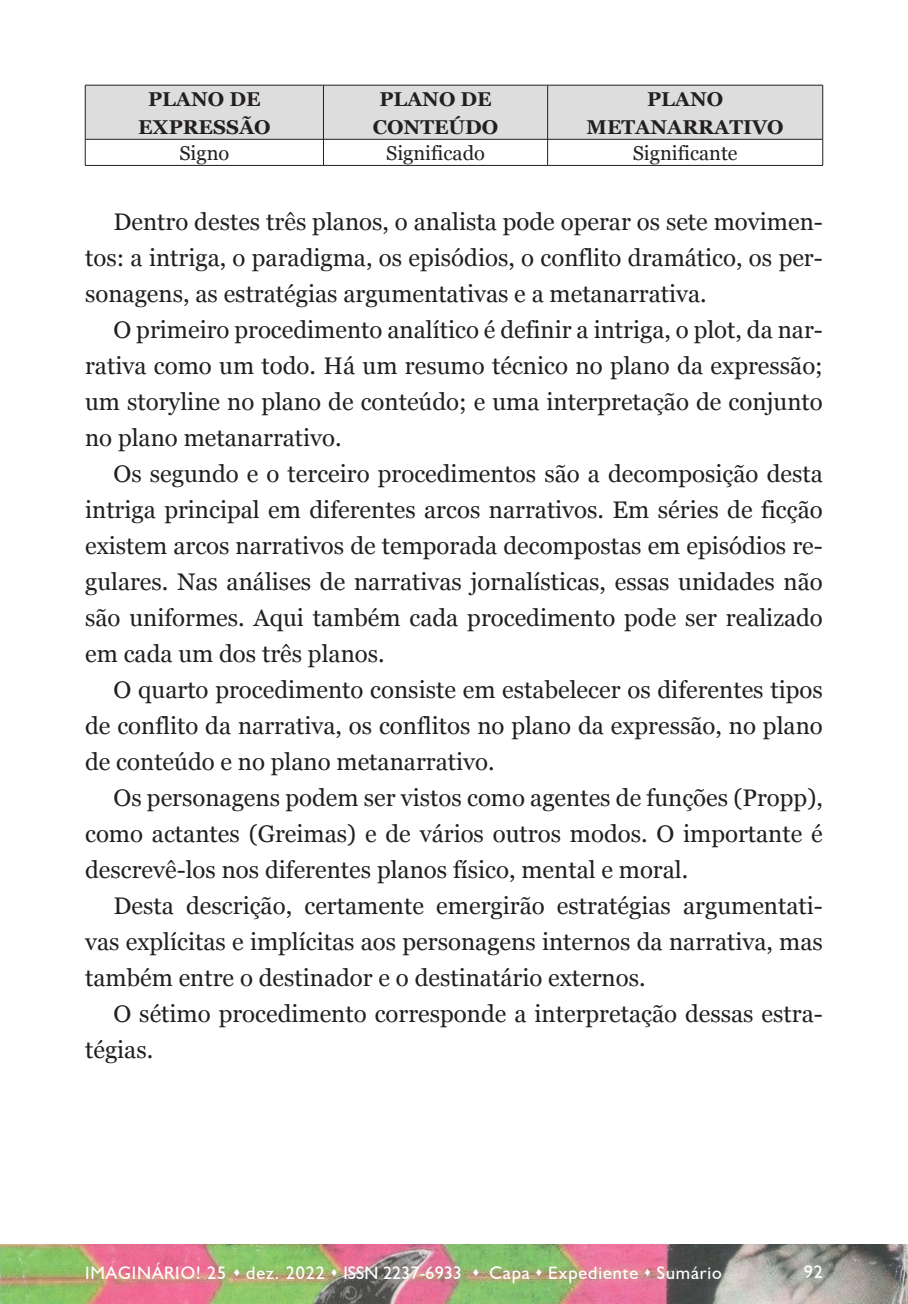
<style>
.page{position:relative;width:908px;height:1304px;background:#fff}
.page>*{position:absolute;margin:0;border:0;box-sizing:border-box;transform-origin:0 0}
.t1{font:24px/36px "Georgia";color:#231f20;text-align:justify}
.Conteúdo_de_tabela{font:700 20px/28px "Georgia";color:#231f20;text-align:center}
.Conteúdo_de_tabela-2{font:20px "Georgia";color:#231f20}
.t2{font:18px "Humanist 521 BT";letter-spacing:.05em;color:#fff}
</style>
<div class="page">
<img style="left:0;top:1245px;width:906px;height:59px">
<hr style="left:85px;top:165px;width:238px;height:1px;background:#231f20">
<hr style="left:323px;top:165px;width:224px;height:1px;background:#231f20">
<hr style="left:547px;top:165px;width:275px;height:1px;background:#231f20">
<svg style="left:85px;top:85px;width:738px;height:80px"></svg>
<p class="Conteúdo_de_tabela" style="left:138px;top:84px;width:134px">PLANO DE<br>EXPRESSÃO</p>
<p class="Conteúdo_de_tabela" style="left:372px;top:84px;width:127px">PLANO DE<br>CONTEÚDO</p>
<p class="Conteúdo_de_tabela" style="left:586px;top:84px;width:198px">PLANO<br>METANARRATIVO</p>
<p class="Conteúdo_de_tabela-2" style="left:179px;top:138px;width:51px">Signo</p>
<p class="Conteúdo_de_tabela-2" style="left:386px;top:138px;width:100px">Significado</p>
<p class="Conteúdo_de_tabela-2" style="left:632px;top:138px;width:106px">Significante</p>
<p class="t1" style="left:85px;top:202px;width:739px;text-indent:28px">Dentro destes três planos, o analista pode operar os sete movimen&shy;tos: a intriga, o paradigma, os episódios, o conflito dramático, os per&shy;sonagens, as estratégias argumentativas e a metanarrativa.</p>
<p class="t1" style="left:85px;top:310px;width:739px;text-indent:28px">O primeiro procedimento analítico é definir a intriga, o plot, da nar&shy;rativa como um todo. Há um resumo técnico no plano da expressão; um storyline no plano de conteúdo; e uma interpretação de conjunto no plano metanarrativo.</p>
<p class="t1" style="left:85px;top:454px;width:739px;text-indent:28px">Os segundo e o terceiro procedimentos são a decomposição desta intriga principal em diferentes arcos narrativos. Em séries de ficção existem arcos narrativos de temporada decompostas em episódios re&shy;gulares. Nas análises de narrativas jornalísticas, essas unidades não são uniformes. Aqui também cada procedimento pode ser realizado em cada um dos três planos.</p>
<p class="t1" style="left:85px;top:670px;width:738px;text-indent:28px">O quarto procedimento consiste em estabelecer os diferentes tipos de conflito da narrativa, os conflitos no plano da expressão, no plano de conteúdo e no plano metanarrativo.</p>
<p class="t1" style="left:85px;top:778px;width:738px;text-indent:28px">Os personagens podem ser vistos como agentes de funções (Propp), como actantes (Greimas) e de vários outros modos. O importante é descrevê-los nos diferentes planos físico, mental e moral.</p>
<p class="t1" style="left:85px;top:886px;width:739px;text-indent:28px">Desta descrição, certamente emergirão estratégias argumentati&shy;vas explícitas e implícitas aos personagens internos da narrativa, mas também entre o destinador e o destinatário externos.</p>
<p class="t1" style="left:85px;top:994px;width:739px;text-indent:28px">O sétimo procedimento corresponde a interpretação dessas estra&shy;tégias.</p>
<p class="t2" style="left:85px;top:1261px;width:638px">IMAGINÁRIO! 25 ▲ dez. 2022 ▲ ISSN 2237-6933 ▲ Capa ▲ Expediente ▲ Sumário</p>
<p class="t2" style="left:803px;top:1261px;width:21px">92</p>
</div>
